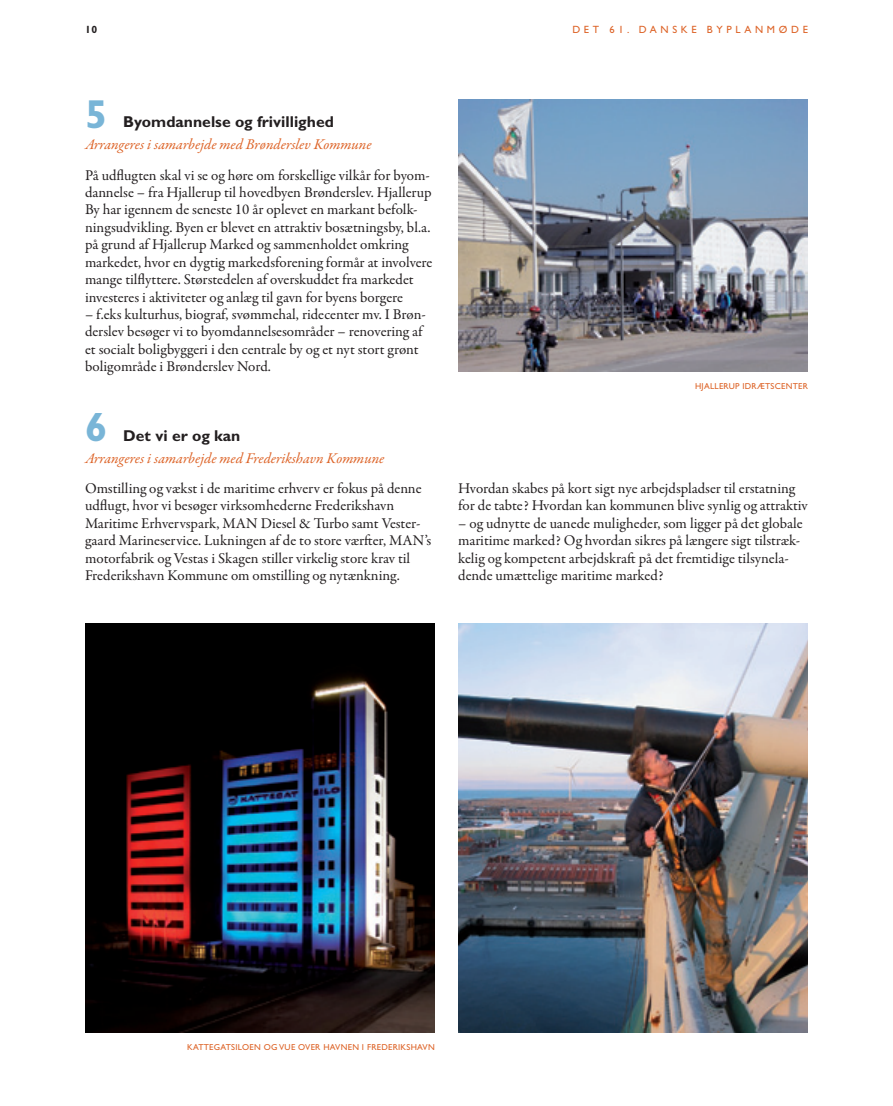
<style>
.page{position:relative;width:893px;height:1106px;background:#fff}
.page>*{position:absolute;margin:0;border:0;box-sizing:border-box;transform-origin:0 0}
.t1{font:700 40.5px "Gill Sans";color:#79b5d7}
.t2{font:700 15.75px "Gill Sans";color:#231f20}
.t3{font:15px/17.4px "Garamond Premr Pro";letter-spacing:-.005em;color:#231f20}
.t4{font:italic 15px "Garamond Premr Pro";letter-spacing:-.005em;color:#dd6327}
.t5{font:10.5px "Gill Sans";letter-spacing:.35em;color:#dd6327}
.t6{font:700 10.5px "Gill Sans";color:#231f20}
.t7{font:8.7px "Gill Sans";letter-spacing:.03em;color:#dd6327}
</style>
<div class="page">
<img style="left:458px;top:100px;width:350px;height:271px">
<img style="left:85px;top:623px;width:350px;height:409px">
<img style="left:458px;top:623px;width:350px;height:409px">
<p class="t6" style="left:85px;top:24px;width:14px">10</p>
<p class="t5" style="left:572px;top:24px;width:237px">DET 61. DANSKE BYPLANMØD E</p>
<h1 class="t1" style="left:85px;top:90px;width:24px">5</h1>
<p class="t2" style="left:123px;top:113px;width:212px">Byomdannelse og frivillighed</p>
<p class="t4" style="left:85px;top:135px;width:288px">Arrangeres i samarbejde med Brønderslev Kommune</p>
<p class="t3" style="left:85px;top:167px;width:349px">På udflugten skal vi se og høre om forskellige vilkår for byom&shy;dannelse – fra Hjallerup til hovedbyen Brønderslev. Hjallerup By har igennem de seneste 10 år oplevet en markant befolk&shy;ningsudvikling. Byen er blevet en attraktiv bosætningsby, bl.a. på grund af Hjallerup Marked og sammenholdet omkring markedet, hvor en dygtig markedsforening formår at involvere mange tilflyttere. Størstedelen af overskuddet fra markedet investeres i aktiviteter og anlæg til gavn for byens borgere</p>
<p class="t3" style="left:85px;top:306px;width:342px">– f.eks kulturhus, biograf, svømmehal, ridecenter mv. I Brøn&shy;derslev besøger vi to byomdannelsesområder – renovering af et socialt boligbyggeri i den centrale by og et nyt stort grønt boligområde i Brønderslev Nord.</p>
<h1 class="t1" style="left:85px;top:403px;width:24px">6</h1>
<p class="t7" style="left:695px;top:380px;width:114px">HJALLERUP ID RÆTSCENTER</p>
<p class="t2" style="left:123px;top:426px;width:119px">Det vi er og kan</p>
<p class="t4" style="left:85px;top:448px;width:301px">Arrangeres i samarbejde med Frederikshavn Kommune</p>
<p class="t3" style="left:85px;top:480px;width:348px">Omstilling og vækst i de maritime erhverv er fokus på denne udflugt, hvor vi besøger virksomhederne Frederikshavn Maritime Erhvervspark, MAN Diesel &amp; Turbo samt Vester&shy;gaard Marineservice. Lukningen af de to store værfter, MAN’s motorfabrik og Vestas i Skagen stiller virkelig store krav til Frederikshavn Kommune om omstilling og nytænkning.</p>
<p class="t3" style="left:458px;top:480px;width:351px">Hvordan skabes på kort sigt nye arbejdspladser til erstatning for de tabte? Hvordan kan kommunen blive synlig og attraktiv</p>
<p class="t3" style="left:458px;top:515px;width:346px">– og udnytte de uanede muligheder, som ligger på det globale maritime marked? Og hvordan sikres på længere sigt tilstræk&shy;kelig og kompetent arbejdskraft på det fremtidige tilsynela&shy;dende umættelige maritime marked?</p>
<p class="t7" style="left:187px;top:1042px;width:249px">KATTEGATSILOEN OG VUE OVER HAVNEN I FRED ERIKSHAVN</p>
</div>
